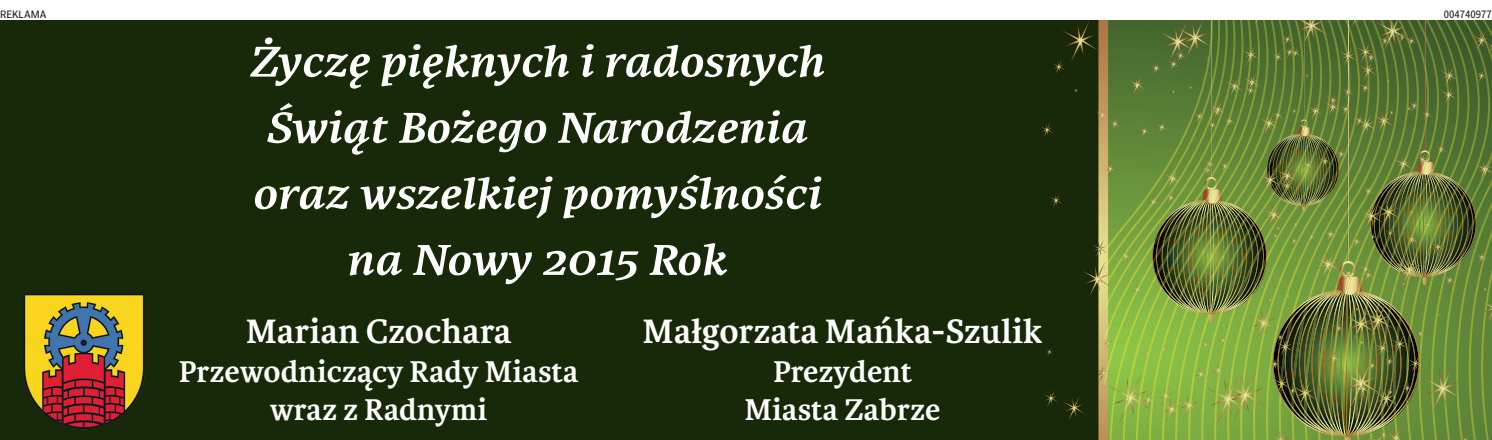
<style>
.page{position:relative;width:1492px;height:440px;background:#fff}
.page>*{position:absolute;margin:0;border:0;box-sizing:border-box;transform-origin:0 0}
.t1{font:italic 700 46px/66px "Karmina";letter-spacing:.005em;color:#fff;text-align:center;scale:1.1 1}
.t2{font:700 36px "Karmina";letter-spacing:.005em;color:#fff}
.t3{font:700 32px/38.4px "Karmina";letter-spacing:.005em;color:#fff;text-align:center}
.t4{font:condensed 10px "Poynter Agate Zero";letter-spacing:.005em;color:#231f20}
</style>
<div class="page">
<div style="left:0;top:20px;width:1102px;height:420px;background:#172908"></div>
<svg style="left:1040px;top:20px;width:452px;height:420px;background:#617b33"></svg>
<img style="left:23px;top:293px;width:122px;height:137px">
<p class="t4" style="left:0;top:8px;width:48px">REKLAMA</p>
<p class="t4" style="left:1443px;top:8px;width:50px">004740977</p>
<p class="t1" style="left:248px;top:29px;width:524px">Życzę pięknych i radosnych<br>Świąt Bożego Narodzenia oraz wszelkiej pomyślności na Nowy 2015 Rok</p>
<p class="t2" style="left:246px;top:311px;width:267px">Marian Czochara</p>
<p class="t3" style="left:179px;top:353px;width:401px">Przewodniczący Rady Miasta wraz z Radnymi</p>
<p class="t2" style="left:642px;top:311px;width:401px">Małgorzata Mańka-Szulik</p>
<p class="t3" style="left:744px;top:353px;width:197px">Prezydent<br>Miasta Zabrze</p>
</div>
